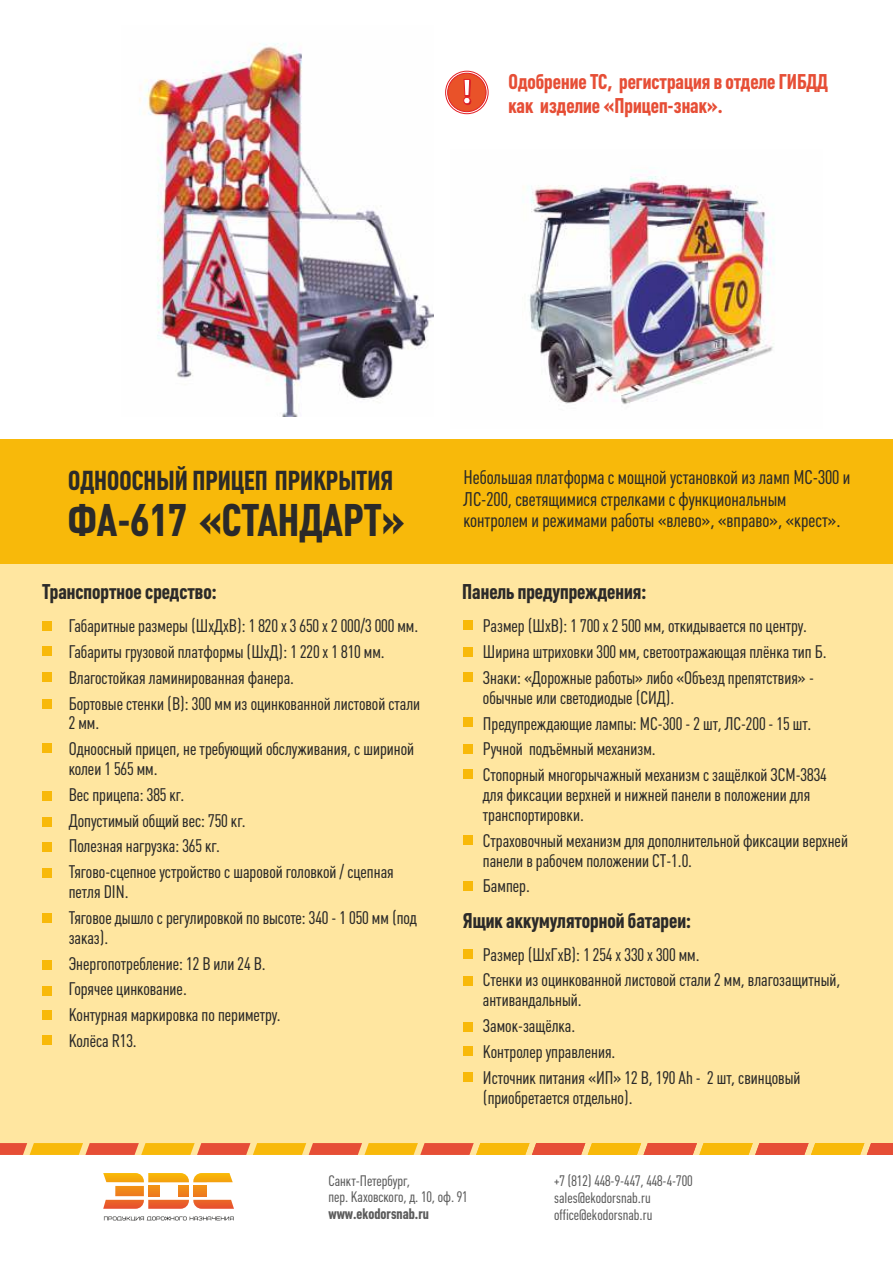
<style>
.page{position:relative;width:893px;height:1263px;background:#fff}
.page>*{position:absolute;margin:0;border:0;box-sizing:border-box;transform-origin:0 0}
.t1{font:700 45px "Plumb Condensed";color:#2b2a29}
.t2{font:700 27px "Plumb Condensed";color:#2b2a29}
.t3{font:700 21px "Plumb Condensed";color:#2b2a29}
.t4{font:700 21px/23.4px "Plumb Condensed";color:#e64e36}
.t5{font:19.5px/21.5px "Plumb Condensed";color:#2b2a29}
.t6{font:18px/25.8px "Plumb Condensed";color:#2b2a29}
.t7{font:15px/16.5px "Plumb Condensed";color:#5b5b5b}
.t8{font:700 15px "Plumb Condensed";color:#5b5b5b}
</style>
<div class="page">
<div style="left:0;top:439px;width:893px;height:716px;background:#ffe6a0"></div>
<div style="left:0;top:439px;width:893px;height:124px;background:#f8b90a"></div>
<img style="left:139px;top:43px;width:294px;height:374px">
<img style="left:528px;top:176px;width:247px;height:229px">
<div style="left:445px;top:71px;width:44px;height:43px;border:1px solid #e31e24;border-radius:50%"></div>
<div style="left:447px;top:73px;width:39px;height:39px;background:#e95229;border:1px solid #e31e24;border-radius:50%"></div>
<svg style="left:463px;top:79px;width:8px;height:26px"></svg>
<div style="left:463px;top:949px;width:9px;height:9px;background:#f8b90a"></div>
<div style="left:463px;top:976px;width:9px;height:9px;background:#f8b90a"></div>
<div style="left:463px;top:1022px;width:9px;height:9px;background:#f8b90a"></div>
<div style="left:463px;top:1046px;width:9px;height:9px;background:#f8b90a"></div>
<div style="left:463px;top:621px;width:9px;height:9px;background:#f8b90a"></div>
<svg style="left:0;top:1143px;width:893px;height:12px"></svg>
<svg style="left:103px;top:1173px;width:131px;height:36px"></svg>
<svg style="left:104px;top:1216px;width:130px;height:5px"></svg>
<div style="left:463px;top:647px;width:9px;height:9px;background:#f8b90a"></div>
<div style="left:463px;top:672px;width:9px;height:9px;background:#f8b90a"></div>
<div style="left:463px;top:718px;width:9px;height:9px;background:#f8b90a"></div>
<div style="left:463px;top:745px;width:9px;height:9px;background:#f8b90a"></div>
<div style="left:463px;top:769px;width:9px;height:9px;background:#f8b90a"></div>
<div style="left:463px;top:835px;width:9px;height:9px;background:#f8b90a"></div>
<div style="left:463px;top:881px;width:9px;height:9px;background:#f8b90a"></div>
<div style="left:43px;top:622px;width:9px;height:9px;background:#f8b90a"></div>
<div style="left:43px;top:646px;width:9px;height:9px;background:#f8b90a"></div>
<div style="left:43px;top:672px;width:9px;height:9px;background:#f8b90a"></div>
<div style="left:43px;top:699px;width:9px;height:9px;background:#f8b90a"></div>
<div style="left:43px;top:744px;width:9px;height:9px;background:#f8b90a"></div>
<div style="left:43px;top:792px;width:9px;height:9px;background:#f8b90a"></div>
<div style="left:43px;top:818px;width:9px;height:9px;background:#f8b90a"></div>
<div style="left:43px;top:842px;width:9px;height:9px;background:#f8b90a"></div>
<div style="left:43px;top:868px;width:9px;height:9px;background:#f8b90a"></div>
<div style="left:43px;top:960px;width:9px;height:9px;background:#f8b90a"></div>
<div style="left:43px;top:986px;width:9px;height:9px;background:#f8b90a"></div>
<div style="left:43px;top:1011px;width:9px;height:9px;background:#f8b90a"></div>
<div style="left:463px;top:1073px;width:9px;height:9px;background:#f8b90a"></div>
<div style="left:43px;top:913px;width:9px;height:9px;background:#f8b90a"></div>
<div style="left:43px;top:1035px;width:9px;height:9px;background:#f8b90a"></div>
<p class="t4" style="left:508px;top:71px;width:321px">Одобрение ТС, регистрация в отделе ГИБДД как изделие «Прицеп-знак».</p>
<h2 class="t2" style="left:68px;top:467px;width:326px">ОДНООСНЫЙ ПРИЦЕП ПРИКРЫТИЯ</h2>
<h1 class="t1" style="left:68px;top:499px;width:339px">ФА-617 «СТАНДАРТ»</h1>
<p class="t3" style="left:42px;top:582px;width:176px">Транспортное средство:</p>
<p class="t6" style="left:69px;top:614px;width:353px">Габаритные размеры (ШхДхВ): 1 820 х 3 650 х 2 000/3 000 мм.<br>Габариты грузовой платформы (ШхД): 1 220 х 1 810 мм.<br>Влагостойкая ламинированная фанера.<br>Бортовые стенки (В): 300 мм из оцинкованной листовой стали</p>
<p class="t6" style="left:69px;top:711px;width:347px">2 мм.<br>Одноосный прицеп, не требующий обслуживания, с шириной</p>
<p class="t6" style="left:69px;top:757px;width:327px">колеи 1 565 мм.<br>Вес прицепа: 385 кг.<br>Допустимый общий вес: 750 кг.<br>Полезная нагрузка: 365 кг.<br>Тягово-сцепное устройство с шаровой головкой / сцепная</p>
<p class="t6" style="left:69px;top:880px;width:350px">петля DIN.<br>Тяговое дышло с регулировкой по высоте: 340 - 1 050 мм (под</p>
<p class="t6" style="left:69px;top:925px;width:214px">заказ).<br>Энергопотребление: 12 В или 24 В.<br>Горячее цинкование.<br>Контурная маркировка по периметру.<br>Колёса R13.</p>
<p class="t5" style="left:464px;top:468px;width:388px">Небольшая платформа с мощной установкой из ламп МС-300 и<br>ЛС-200, светящимися стрелками с функциональным контролем и режимами работы «влево», «вправо», «крест».</p>
<p class="t3" style="left:462px;top:582px;width:185px">Панель предупреждения:</p>
<p class="t6" style="left:483px;top:614px;width:345px">Размер (ШхВ): 1 700 х 2 500 мм, откидывается по центру.<br>Ширина штриховки 300 мм, светоотражающая плёнка тип Б.<br>Знаки: «Дорожные работы» либо «Объезд препятствия» -</p>
<p class="t6" style="left:483px;top:685px;width:345px">обычные или светодиодые (СИД).<br>Предупреждающие лампы: МС-300 - 2 шт, ЛС-200 - 15 шт.<br>Ручной подъёмный механизм.<br>Стопорный многорычажный механизм с защёлкой ЗСМ-3834</p>
<p class="t6" style="left:483px;top:786px;width:329px;line-height:19.8px">для фиксации верхней и нижней панели в положении для транспортировки.</p>
<p class="t6" style="left:483px;top:831px;width:367px;line-height:19.8px">Страховочный механизм для дополнительной фиксации верхней панели в рабочем положении СТ-1.0.</p>
<p class="t6" style="left:483px;top:874px;width:49px">Бампер.</p>
<p class="t3" style="left:463px;top:911px;width:230px">Ящик аккумуляторной батареи:</p>
<p class="t6" style="left:483px;top:942px;width:359px">Размер (ШxГxВ): 1 254 x 330 x 300 мм.<br>Стенки из оцинкованной листовой стали 2 мм, влагозащитный,</p>
<p class="t6" style="left:483px;top:988px;width:319px">антивандальный.<br>Замок-защёлка.<br>Контролер управления.<br>Источник питания «ИП» 12 В, 190 Ah - 2 шт, свинцовый</p>
<p class="t6" style="left:483px;top:1085px;width:151px">(приобретается отдельно).</p>
<p class="t7" style="left:328px;top:1173px;width:141px">Санкт-Петербург,<br>пер. Каховского, д. 10, оф. 91</p>
<p class="t8" style="left:328px;top:1207px;width:102px">www.ekodorsnab.ru</p>
<p class="t7" style="left:554px;top:1174px;width:140px">+7 (812) 448-9-447, 448-4-700 sales@ekodorsnab.ru office@ekodorsnab.ru</p>
</div>
